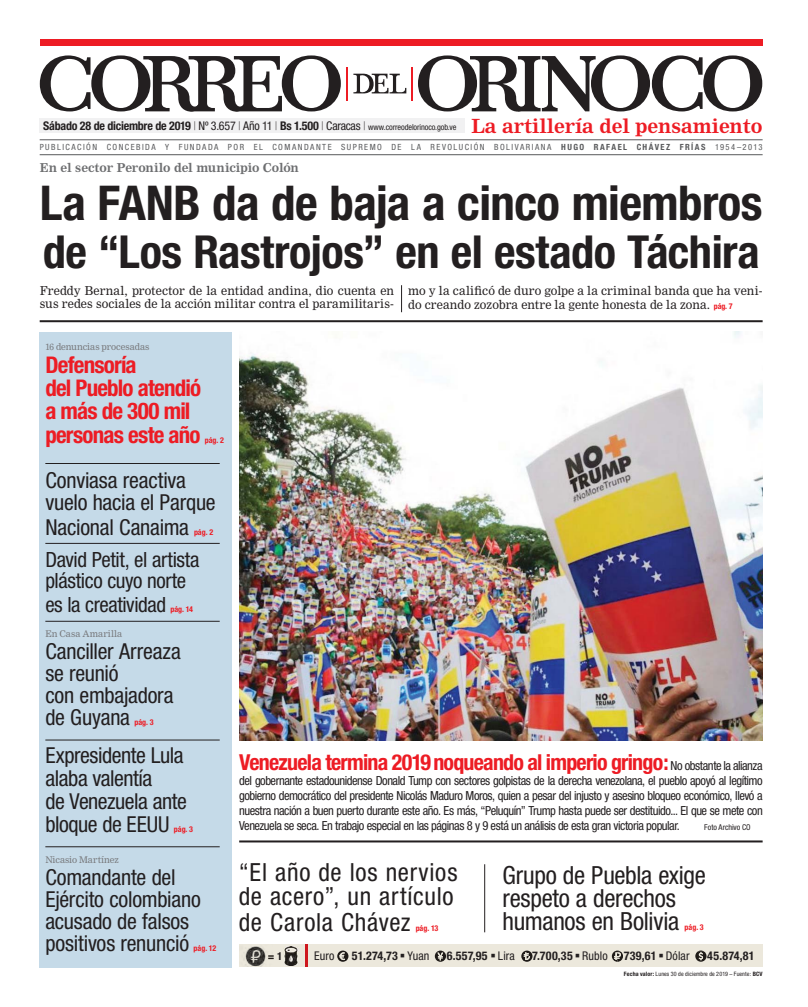
<style>
.page{position:relative;width:808px;height:1007px;background:#fff}
.page>*{position:absolute;margin:0;border:0;box-sizing:border-box;transform-origin:0 0}
.t1{font:700 condensed 48px "Helvetica Neue";letter-spacing:-.01em;color:#231f20}
.t2{font:700 condensed 45.5px "Helvetica Neue";letter-spacing:-.01em;color:#231f20}
.t3{font:condensed 25px/25px "Helvetica Neue";letter-spacing:.025em;color:#231f20}
.t4{font:condensed 25px/23px "Helvetica Neue";color:#231f20}
.t5{font:700 condensed 23px/23.3px "Helvetica Neue";letter-spacing:-.035em;color:#ed1c24}
.t6{font:condensed 22px/22px "Helvetica Neue";letter-spacing:-.015em;color:#231f20}
.t7{font:700 condensed 22px "Helvetica Neue";letter-spacing:-.035em;color:#ed1c24}
.t8{font:condensed 21px/21px "Helvetica Neue";letter-spacing:-.02em;color:#231f20}
.t9{font:700 19.1px "Nimrod MT Std";letter-spacing:-.005em;color:#ed1c24}
.t10{font:condensed 12.5px/15px "Helvetica Neue";letter-spacing:-.04em;color:#231f20;text-align:justify}
.t11{font:12px/13px "Nimrod MT Std";letter-spacing:.01em;color:#231f20}
.t12{font:700 condensed 12px "Helvetica Neue";letter-spacing:-.015em;color:#231f20}
.t13{font:700 12px "Nimrod MT Std";letter-spacing:-.015em;color:#6d6e70}
.t14{font:condensed 12px "Helvetica Neue";color:#231f20}
.t15{font:700 condensed 11px "Helvetica Neue";color:#231f20}
.t16{font:9px "Nimrod MT Std";color:#77787b}
.t17{font:condensed 8.5px "Helvetica Neue";letter-spacing:.17em;color:#58595b}
.t18{font:700 condensed 8px "Helvetica Neue";letter-spacing:-.005em;color:#ed1c24}
.t19{font:condensed 8px "Helvetica Neue";letter-spacing:-.005em;color:#231f20}
.t20{font:condensed 6px "Helvetica Neue";letter-spacing:.015em;color:#231f20}
.s1{font-weight:100}
.s2{font-weight:400}
.s3{font-weight:400;font-size:8.2px}
.s4{font-weight:700}
.s5{font-family:"Helvetica Neue";font-weight:700;font-stretch:condensed;font-size:8px;color:#ed1c24}
.s6{font-weight:400;font-size:12.5px;color:#231f20}
</style>
<div class="page">
<div style="left:40px;top:119px;width:425px;height:14px;background:#f1f1f2"></div>
<div style="left:40px;top:40px;width:722px;height:6px;background:#ed1c24"></div>
<svg style="left:418px;top:55px;width:344px;height:57px"></svg>
<svg style="left:40px;top:55px;width:301px;height:57px"></svg>
<svg style="left:353px;top:73px;width:53px;height:21px"></svg>
<hr style="left:347px;top:67px;width:1px;height:34px;background:#ed1c24">
<hr style="left:411px;top:67px;width:2px;height:34px;background:#ed1c24">
<hr style="left:40px;top:154px;width:723px;height:1px;background:#58595b">
<hr style="left:40px;top:139px;width:723px;height:1px;background:#58595b">
<svg style="left:401px;top:285px;width:1px;height:27px"></svg>
<div style="left:40px;top:332px;width:192px;height:635px;background:#c5dae8"></div>
<hr style="left:45px;top:463px;width:175px;height:1px;background:#231f20">
<hr style="left:45px;top:543px;width:175px;height:1px;background:#231f20">
<hr style="left:45px;top:621px;width:175px;height:1px;background:#231f20">
<hr style="left:45px;top:739px;width:175px;height:1px;background:#231f20">
<hr style="left:45px;top:846px;width:175px;height:1px;background:#231f20">
<img style="left:239px;top:332px;width:524px;height:408px">
<hr style="left:239px;top:840px;width:524px;height:2px;background:#231f20">
<hr style="left:484px;top:864px;width:1px;height:68px;background:#231f20">
<div style="left:239px;top:944px;width:524px;height:23px;background:#ece8dc"></div>
<hr style="left:305px;top:944px;width:2px;height:23px;background:#ce171e">
<img style="left:244px;top:946px;width:22px;height:20px">
<svg style="left:337px;top:950px;width:11px;height:11px"></svg>
<svg style="left:435px;top:950px;width:11px;height:11px"></svg>
<svg style="left:521px;top:950px;width:11px;height:11px"></svg>
<svg style="left:612px;top:950px;width:11px;height:11px"></svg>
<img style="left:284px;top:946px;width:14px;height:18px">
<svg style="left:695px;top:950px;width:11px;height:11px"></svg>
<hr style="left:40px;top:320px;width:723px;height:2px;background:#231f20">
<p class="t12" style="left:43px;top:122px;width:415px">Sábado 28 de diciembre de 2019 <span class="s1">|</span> <span class="s2">Nº 3.657</span> <span class="s1">|</span> <span class="s2">Año 11</span> <span class="s1">|</span> Bs 1.500 <span class="s1">|</span> <span class="s2">Caracas</span> <span class="s1">|</span> <span class="s3">www.correodelorinoco.gob.ve</span></p>
<h3 class="t9" style="left:471px;top:115px;width:293px">La artillería del pensamiento</h3>
<p class="t17" style="left:40px;top:144px;width:724px">PUBLICACIÓN CONCEBIDA Y FUNDADA POR EL COMANDANTE SUPREMO DE LA REVOLUCIÓN BOLIVARIANA <span class="s4">HUGO RAFAEL CHÁVEZ FRÍAS</span> 1954–2013</p>
<p class="t13" style="left:40px;top:162px;width:261px">En el sector Peronilo del municipio Colón</p>
<h1 class="t1" style="left:40px;top:186px;width:724px">La FANB da de baja a cinco miembros</h1>
<h2 class="t2" style="left:43px;top:235px;width:718px">de “Los Rastrojos” en el estado Táchira</h2>
<p class="t11" style="left:40px;top:285px;width:356px">Freddy Bernal, protector de la entidad andina, dio cuenta en sus redes sociales de la acción militar contra el paramilitaris-</p>
<p class="t11" style="left:408px;top:285px;width:356px;line-height:13.8px">mo y la calificó de duro golpe a la criminal banda que ha veni&shy;do creando zozobra entre la gente honesta de la zona. <span class="s5">pág. 7</span></p>
<p class="t16" style="left:45px;top:342px;width:106px">16 denuncias procesadas</p>
<h3 class="t5" style="left:45px;top:356px;width:157px">Defensoría<br>del Pueblo atendió a más de 300 mil personas este año</h3>
<p class="t18" style="left:205px;top:437px;width:21px">pág. 2</p>
<h3 class="t6" style="left:45px;top:472px;width:172px">Conviasa reactiva vuelo hacia el Parque</h3>
<h3 class="t6" style="left:45px;top:518px;width:145px">Nacional Canaima</h3>
<p class="t18" style="left:194px;top:528px;width:21px">pág. 2</p>
<h3 class="t8" style="left:45px;top:552px;width:156px">David Petit, el artista plástico cuyo norte</h3>
<h3 class="t8" style="left:45px;top:597px;width:122px">es la creatividad</h3>
<p class="t18" style="left:170px;top:606px;width:24px">pág. 14</p>
<p class="t16" style="left:45px;top:629px;width:78px">En Casa Amarilla</p>
<h3 class="t6" style="left:45px;top:643px;width:137px">Canciller Arreaza se reunió<br>con embajadora de Guyana</h3>
<p class="t18" style="left:135px;top:719px;width:21px">pág. 3</p>
<h3 class="t6" style="left:45px;top:746px;width:143px;line-height:23px">Expresidente Lula alaba valentía<br>de Venezuela ante bloque de EEUU</h3>
<p class="t18" style="left:174px;top:826px;width:21px">pág. 3</p>
<p class="t16" style="left:45px;top:855px;width:75px">Nicasio Martínez</p>
<h3 class="t6" style="left:45px;top:868px;width:157px">Comandante del<br>Ejército colombiano acusado de falsos positivos renunció</h3>
<p class="t18" style="left:194px;top:945px;width:24px">pág. 12</p>
<h3 class="t7" style="left:239px;top:754px;width:525px">Venezuela termina 2019noqueando al imperio gringo: <span class="s6">No obstante la alianza</span></h3>
<p class="t10" style="left:239px;top:775px;width:525px">del gobernante estadounidense Donald Tump con sectores golpistas de la derecha venezolana, el pueblo apoyó al legítimo gobierno democrático del presidente Nicolás Maduro Moros, quien a pesar del injusto y asesino bloqueo económico, llevó a nuestra nación a buen puerto durante este año. Es más, “Peluquín” Trump hasta puede ser destituido... El que se mete con Venezuela se seca. En trabajo especial en las páginas 8 y 9 está un análisis de esta gran victoria popular.</p>
<p class="t19" style="left:704px;top:824px;width:48px">Foto Archivo CO</p>
<h3 class="t3" style="left:239px;top:862px;width:220px">“El año de los nervios de acero”, un artículo de Carola Chávez</h3>
<p class="t18" style="left:416px;top:924px;width:24px">pág. 13</p>
<h3 class="t4" style="left:502px;top:866px;width:205px">Grupo de Puebla exige respeto a derechos humanos en Bolivia</h3>
<p class="t18" style="left:685px;top:923px;width:21px">pág. 3</p>
<p class="t15" style="left:268px;top:952px;width:16px">= 1</p>
<p class="t14" style="left:314px;top:951px;width:22px">Euro</p>
<p class="t12" style="left:352px;top:951px;width:79px">51.274,73 ▪ <span class="s2">Yuan</span></p>
<p class="t12" style="left:447px;top:951px;width:70px">6.557,95 ▪ <span class="s2">Lira</span></p>
<p class="t12" style="left:532px;top:951px;width:77px">7.700,35 ▪ <span class="s2">Rublo</span></p>
<p class="t12" style="left:624px;top:951px;width:67px">739,61 ▪ <span class="s2">Dólar</span></p>
<p class="t12" style="left:707px;top:951px;width:49px">45.874,81</p>
<p class="t20" style="left:624px;top:971px;width:140px"><span class="s4">Fecha valor:</span> Lunes 30 de diciembre de 2019 – Fuente: <span class="s4">BCV</span></p>
</div>
